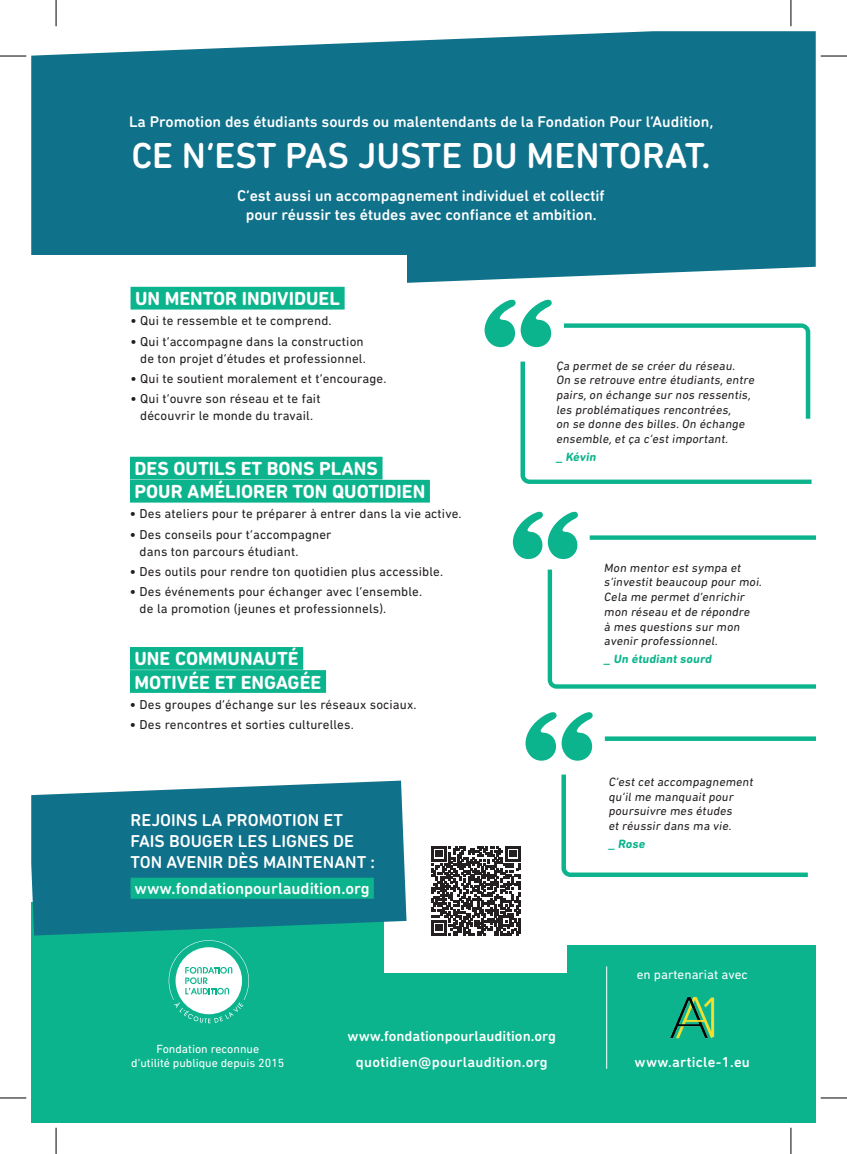
<style>
.page{position:relative;width:847px;height:1154px;background:#fff}
.page>*{position:absolute;margin:0;border:0;box-sizing:border-box;transform-origin:0 0}
.t1{font:500 36.75px "DIN Next Rounded LT Pro";color:#fff}
.t2{font:700 19.25px/23.1px "DIN Next Rounded LT Pro";color:#fff}
.t3{font:500 17.5px/21px "DIN Next Rounded LT Pro";color:#fff}
.t4{font:500 16.62px "DIN Next Rounded LT Pro";color:#fff}
.t5{font:500 15.75px/18.9px "DIN Next Rounded LT Pro";color:#fff;text-align:center}
.t6{font:500 14.7px/26.2px "DIN Next Rounded LT Pro";color:#fff;text-align:center}
.t7{font:500 14.7px "DIN Next Rounded LT Pro";letter-spacing:.02em;color:#fff}
.t8{font:13.3px "DIN Next Rounded LT Pro";color:#fff}
.t9{font:13.12px/16.8px "DIN Next Rounded LT Pro";letter-spacing:.01em;color:#231f20}
.t10{font:12.25px/14.7px "DIN Next Rounded LT Pro";color:#231f20}
.t11{font:700 12.25px "DIN Next Rounded LT Pro";color:#0cb48d}
.t12{font:12.08px/14.5px "DIN Next Rounded LT Pro";color:#fff;text-align:center}
.s1{font-weight:700}
</style>
<div class="page">
<div style="left:31px;top:31px;width:784px;height:252px;background:#10718a"></div>
<div style="left:31px;top:255px;width:375px;height:165px;background:#fff"></div>
<div style="left:130px;top:287px;width:214px;height:22px;background:#0cb48d"></div>
<div style="left:130px;top:457px;width:252px;height:22px;background:#0cb48d"></div>
<div style="left:130px;top:480px;width:300px;height:23px;background:#0cb48d"></div>
<div style="left:130px;top:647px;width:173px;height:23px;background:#0cb48d"></div>
<div style="left:130px;top:670px;width:196px;height:23px;background:#0cb48d"></div>
<div style="left:31px;top:902px;width:445px;height:221px;background:#0cb48d"></div>
<div style="left:465px;top:945px;width:350px;height:178px;background:#0cb48d"></div>
<div style="left:384px;top:808px;width:182px;height:165px;background:#fff"></div>
<svg style="left:31px;top:780px;width:375px;height:155px;background:#207d92"></svg>
<div style="left:130px;top:878px;width:243px;height:21px;background:#0cb48d"></div>
<svg style="left:168px;top:940px;width:81px;height:83px"></svg>
<hr style="left:606px;top:966px;width:1px;height:103px;background:#fff">
<img style="left:670px;top:996px;width:45px;height:43px">
<svg style="left:484px;top:300px;width:327px;height:184px"></svg>
<svg style="left:431px;top:712px;width:384px;height:223px"></svg>
<svg style="left:512px;top:512px;width:303px;height:177px"></svg>
<svg style="left:0;top:56px;width:26px;height:1px"></svg>
<svg style="left:820px;top:56px;width:26px;height:1px"></svg>
<svg style="left:0;top:1097px;width:26px;height:1px"></svg>
<svg style="left:820px;top:1097px;width:26px;height:1px"></svg>
<svg style="left:56px;top:0;width:1px;height:26px"></svg>
<svg style="left:56px;top:1128px;width:1px;height:26px"></svg>
<svg style="left:790px;top:0;width:1px;height:26px"></svg>
<svg style="left:790px;top:1128px;width:1px;height:26px"></svg>
<p class="t5" style="left:129px;top:112px;width:585px">La Promotion des étudiants sourds ou malentendants de la Fondation Pour l’Audition,</p>
<h1 class="t1" style="left:131px;top:134px;width:580px">CE N’EST PAS JUSTE DU MENTORAT.</h1>
<p class="t5" style="left:237px;top:186px;width:369px">C’est aussi un accompagnement individuel et collectif pour réussir tes études avec confiance et ambition.</p>
<h2 class="t2" style="left:135px;top:287px;width:206px">UN MENTOR INDIVIDUEL</h2>
<p class="t9" style="left:130px;top:312px;width:202px"><span class="s1">•</span> Qui te ressemble et te comprend.</p>
<p class="t9" style="left:130px;top:333px;width:237px;text-align:right"><span class="s1">•</span> Qui t’accompagne dans la construction de ton projet d’études et professionnel.</p>
<p class="t9" style="left:130px;top:370px;width:257px"><span class="s1">•</span> Qui te soutient moralement et t’encourage.</p>
<p class="t9" style="left:130px;top:390px;width:191px;text-align:center"><span class="s1">•</span> Qui t’ouvre son réseau et te fait découvrir le monde du travail.</p>
<h2 class="t2" style="left:134px;top:457px;width:292px">DES OUTILS ET BONS PLANS<br>POUR AMÉLIORER TON QUOTIDIEN</h2>
<p class="t9" style="left:130px;top:505px;width:333px"><span class="s1">•</span> Des ateliers pour te préparer à entrer dans la vie active.</p>
<p class="t9" style="left:140px;top:526px;width:193px;text-indent:-10px"><span class="s1">•</span> Des conseils pour t’accompagner dans ton parcours étudiant.</p>
<p class="t9" style="left:130px;top:563px;width:314px"><span class="s1">•</span> Des outils pour rendre ton quotidien plus accessible.</p>
<p class="t9" style="left:140px;top:583px;width:284px;text-indent:-10px"><span class="s1">•</span> Des événements pour échanger avec l’ensemble. de la promotion (jeunes et professionnels).</p>
<h2 class="t2" style="left:134px;top:647px;width:188px">UNE COMMUNAUTÉ<br>MOTIVÉE ET ENGAGÉE</h2>
<p class="t9" style="left:130px;top:696px;width:288px"><span class="s1">•</span> Des groupes d’échange sur les réseaux sociaux.</p>
<p class="t9" style="left:130px;top:716px;width:225px"><span class="s1">•</span> Des rencontres et sorties culturelles.</p>
<h3 class="t3" style="left:130px;top:809px;width:246px">REJOINS LA PROMOTION ET<br>FAIS BOUGER LES LIGNES DE<br>TON AVENIR DÈS MAINTENANT :</h3>
<p class="t4" style="left:134px;top:878px;width:237px">www.fondationpourlaudition.org</p>
<p class="t10" style="left:555px;top:358px;width:202px">Ça permet de se créer du réseau.<br>On se retrouve entre étudiants, entre pairs, on échange sur nos ressentis, les problématiques rencontrées,<br>on se donne des billes. On échange ensemble, et ça c’est important.</p>
<p class="t11" style="left:556px;top:450px;width:43px">_ Kévin</p>
<p class="t10" style="left:603px;top:560px;width:161px">Mon mentor est sympa et s’investit beaucoup pour moi.<br>Cela me permet d’enrichir mon réseau et de répondre<br>à mes questions sur mon avenir professionnel.</p>
<p class="t11" style="left:603px;top:652px;width:111px">_ Un étudiant sourd</p>
<p class="t10" style="left:608px;top:774px;width:148px">C’est cet accompagnement qu’il me manquait pour poursuivre mes études<br>et réussir dans ma vie.</p>
<p class="t11" style="left:608px;top:837px;width:40px">_ Rose</p>
<p class="t8" style="left:636px;top:966px;width:112px">en partenariat avec</p>
<p class="t12" style="left:131px;top:1041px;width:154px">Fondation reconnue<br>d’utilité publique depuis 2015</p>
<p class="t6" style="left:347px;top:1022px;width:210px">www.fondationpourlaudition.org quotidien@pourlaudition.org</p>
<p class="t7" style="left:634px;top:1053px;width:117px">www.article-1.eu</p>
</div>
